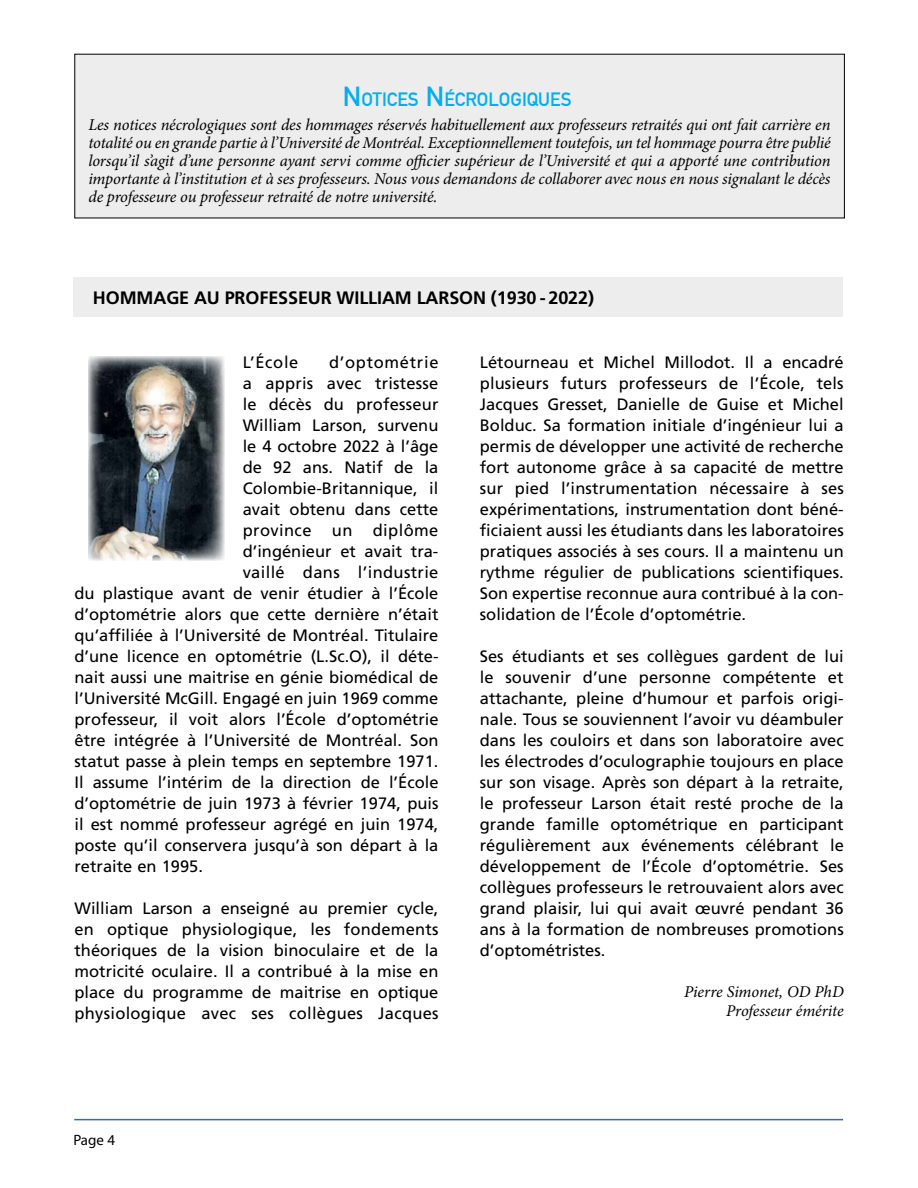
<style>
.page{position:relative;width:918px;height:1188px;background:#fff}
.page>*{position:absolute;margin:0;border:0;box-sizing:border-box;transform-origin:0 0}
.t1{font:700 18.9px "DIN Alternate";color:#00aeef}
.t2{font:700 18px "Frutiger";letter-spacing:-.005em;color:#000}
.t3{font:16.5px/21px "Frutiger";color:#000;text-align:justify}
.t4{font:italic 16.5px/18px "Minion Pro";letter-spacing:-.015em;color:#000;text-align:justify}
.t5{font:16.5px "Frutiger";letter-spacing:.02em;color:#000}
.t6{font:16.5px "Frutiger";letter-spacing:.025em;color:#000}
.t7{font:16.5px "Frutiger";letter-spacing:.04em;color:#000}
.t8{font:15px "Myriad Pro";color:#000}
.s1{font-size:27px}
</style>
<div class="page">
<hr style="left:74px;top:1119px;width:769px;height:1px;background:#3c65af">
<div style="left:75px;top:54px;width:769px;height:164px;background:#ededee"></div>
<div style="left:73px;top:278px;width:770px;height:39px;background:#ededee"></div>
<img style="left:88px;top:356px;width:136px;height:204px">
<p class="t1" style="left:343px;top:85px;width:230px"><span class="s1">N</span> OTICES <span class="s1">N</span> ÉCROLOGIQUES</p>
<p class="t4" style="left:88px;top:116px;width:744px">Les notices nécrologiques sont des hommages réservés habituellement aux professeurs retraités qui ont fait carrière en totalité ou en grande partie à l’Université de Montréal. Exceptionnellement toutefois, un tel hommage pourra être publié lorsqu’il s’agit d’une personne ayant servi comme officier supérieur de l’Université et qui a apporté une contribution importante à l’institution et à ses professeurs. Nous vous demandons de collaborer avec nous en nous signalant le décès de professeure ou professeur retraité de notre université.</p>
<p class="t2" style="left:93px;top:288px;width:503px">HOMMAGE AU PROFESSEUR WILLIAM LARSON (1930 - 2022)</p>
<p class="t3" style="left:243px;top:351px;width:57px">L’École</p>
<p class="t7" style="left:329px;top:352px;width:111px">d’optométrie</p>
<p class="t3" style="left:243px;top:372px;width:197px">a appris avec tristesse</p>
<p class="t3" style="left:243px;top:393px;width:197px">le décès du professeur</p>
<p class="t3" style="left:243px;top:414px;width:197px">William Larson, survenu</p>
<p class="t3" style="left:243px;top:436px;width:197px">le 4 octobre 2022 à l’âge</p>
<p class="t3" style="left:243px;top:457px;width:197px">de 92 ans. Natif de la</p>
<p class="t3" style="left:243px;top:478px;width:197px">Colombie-Britannique, il</p>
<p class="t3" style="left:243px;top:499px;width:197px">avait obtenu dans cette</p>
<p class="t6" style="left:243px;top:520px;width:197px">province un diplôme</p>
<p class="t3" style="left:243px;top:541px;width:197px">d’ingénieur et avait tra-</p>
<p class="t5" style="left:243px;top:562px;width:197px">vaillé dans l’industrie</p>
<p class="t3" style="left:75px;top:583px;width:365px">du plastique avant de venir étudier à l’École</p>
<p class="t3" style="left:75px;top:604px;width:365px">d’optométrie alors que cette dernière n’était</p>
<p class="t3" style="left:75px;top:625px;width:365px">qu’affiliée à l’Université de Montréal. Titulaire</p>
<p class="t3" style="left:75px;top:646px;width:365px">d’une licence en optométrie (L.Sc.O), il déte-</p>
<p class="t3" style="left:75px;top:667px;width:365px">nait aussi une maitrise en génie biomédical de</p>
<p class="t3" style="left:75px;top:688px;width:365px">l’Université McGill. Engagé en juin 1969 comme</p>
<p class="t3" style="left:75px;top:709px;width:365px">professeur, il voit alors l’École d’optométrie</p>
<p class="t3" style="left:75px;top:730px;width:365px">être intégrée à l’Université de Montréal. Son</p>
<p class="t3" style="left:75px;top:751px;width:365px">statut passe à plein temps en septembre 1971.</p>
<p class="t3" style="left:75px;top:772px;width:365px">Il assume l’intérim de la direction de l’École</p>
<p class="t3" style="left:75px;top:793px;width:365px">d’optométrie de juin 1973 à février 1974, puis</p>
<p class="t3" style="left:75px;top:814px;width:365px">il est nommé professeur agrégé en juin 1974,</p>
<p class="t3" style="left:75px;top:835px;width:365px">poste qu’il conservera jusqu’à son départ à la</p>
<p class="t3" style="left:75px;top:856px;width:130px">retraite en 1995.</p>
<p class="t3" style="left:75px;top:898px;width:366px">William Larson a enseigné au premier cycle, en optique physiologique, les fondements théoriques de la vision binoculaire et de la motricité oculaire. Il a contribué à la mise en place du programme de maitrise en optique physiologique avec ses collègues Jacques</p>
<p class="t3" style="left:480px;top:352px;width:366px">Létourneau et Michel Millodot. Il a encadré plusieurs futurs professeurs de l’École, tels Jacques Gresset, Danielle de Guise et Michel Bolduc. Sa formation initiale d’ingénieur lui a permis de développer une activité de recherche fort autonome grâce à sa capacité de mettre sur pied l’instrumentation nécessaire à ses expérimentations, instrumentation dont béné&shy;ficiaient aussi les étudiants dans les laboratoires pratiques associés à ses cours. Il a maintenu un rythme régulier de publications scientifiques.<br>Son expertise reconnue aura contribué à la con&shy;solidation de l’École d’optométrie.</p>
<p class="t3" style="left:480px;top:646px;width:366px">Ses étudiants et ses collègues gardent de lui le souvenir d’une personne compétente et attachante, pleine d’humour et parfois origi&shy;nale. Tous se souviennent l’avoir vu déambuler dans les couloirs et dans son laboratoire avec les électrodes d’oculographie toujours en place sur son visage. Après son départ à la retraite, le professeur Larson était resté proche de la grande famille optométrique en participant régulièrement aux événements célébrant le développement de l’École d’optométrie. Ses collègues professeurs le retrouvaient alors avec grand plaisir, lui qui avait œuvré pendant 36 ans à la formation de nombreuses promotions d’optométristes.</p>
<p class="t4" style="left:684px;top:982px;width:161px;line-height:19.5px;text-align:right">Pierre Simonet, OD PhD<br>Professeur émérite</p>
<p class="t8" style="left:73px;top:1131px;width:43px">Page 4</p>
</div>
